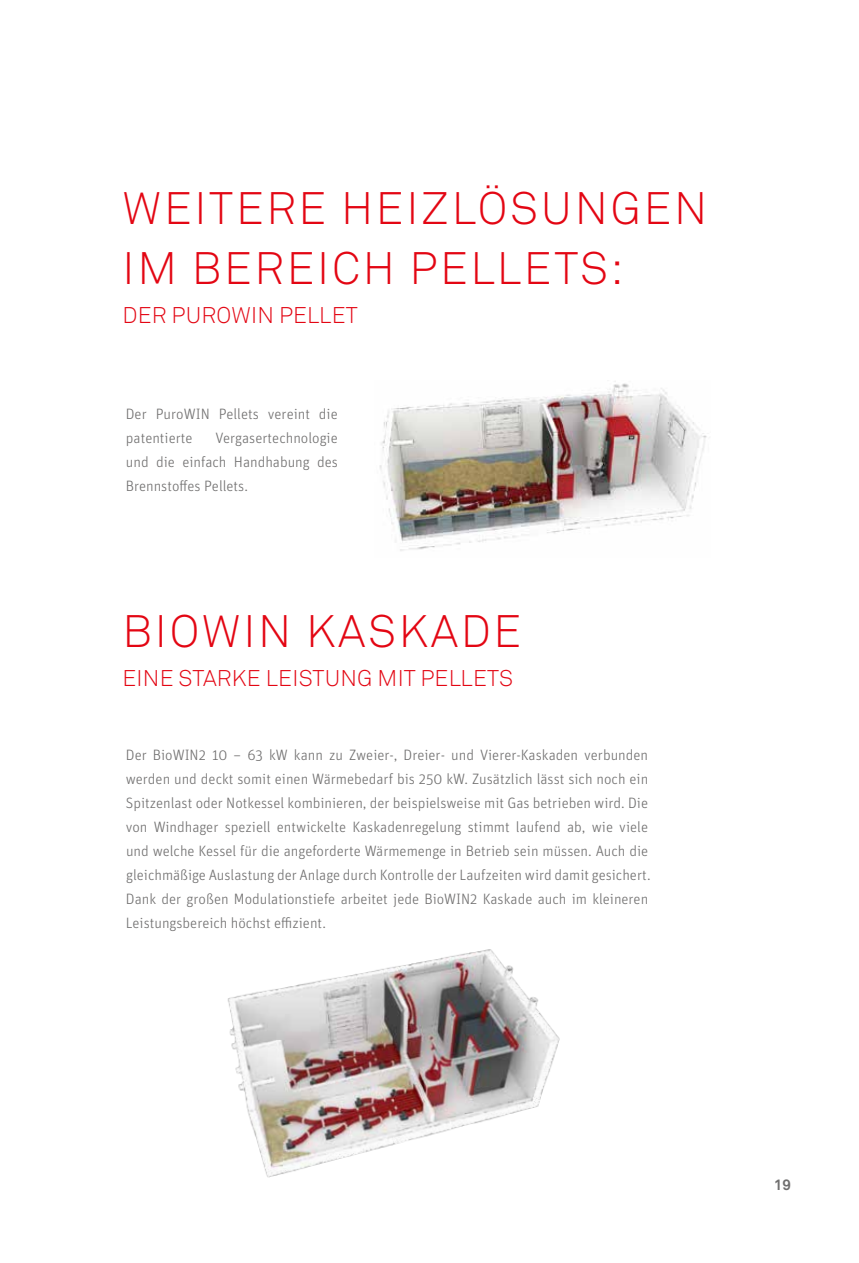
<style>
.page{position:relative;width:859px;height:1263px;background:#fff}
.page>*{position:absolute;margin:0;border:0;box-sizing:border-box;transform-origin:0 0}
.t1{font:300 45px/60px "Akkurat Pro";letter-spacing:.06em;color:#e30613}
.t2{font:300 22.5px "Akkurat Pro";letter-spacing:.01em;color:#e30613}
.t3{font:300 15px/24px "Unit OT";color:#706f6f}
.t4{font:700 15px "Akkurat Pro";color:#706f6f}
</style>
<div class="page">
<img style="left:379px;top:381px;width:328px;height:170px">
<img style="left:227px;top:949px;width:333px;height:229px">
<h1 class="t1" style="left:123px;top:178px;width:586px">WEITERE HEIZLÖSUNGEN<br>IM BEREICH PELLETS:</h1>
<h2 class="t2" style="left:122px;top:302px;width:237px">DER PUROWIN PELLET</h2>
<p class="t3" style="left:126px;top:401px;width:213px">Der PuroWIN Pellets vereint die patentierte</p>
<p class="t3" style="left:126px;top:425px;width:214px;text-align:justify;text-indent:90px">Vergasertechnologie und die einfach Handhabung des Brennstoffes Pellets.</p>
<h1 class="t1" style="left:123px;top:601px;width:400px">BIOWIN KASKADE</h1>
<h2 class="t2" style="left:122px;top:664px;width:392px">EINE STARKE LEISTUNG MIT PELLETS</h2>
<p class="t3" style="left:126px;top:743px;width:526px">Der BioWIN2 10 – 63 kW kann zu Zweier-, Dreier- und Vierer-Kaskaden verbunden werden und deckt somit einen Wärmebedarf bis 250 kW. Zusätzlich lässt sich noch ein Spitzenlast oder Notkessel kombinieren, der beispielsweise mit Gas betrieben wird. Die von Windhager speziell entwickelte Kaskadenregelung stimmt laufend ab, wie viele und welche Kessel für die angeforderte Wärmemenge in Betrieb sein müssen. Auch die gleichmäßige Auslastung der Anlage durch Kontrolle der Laufzeiten wird damit gesichert.<br>Dank der großen Modulationstiefe arbeitet jede BioWIN2 Kaskade auch im kleineren Leistungsbereich höchst effizient.</p>
<p class="t4" style="left:774px;top:1175px;width:19px">19</p>
</div>
